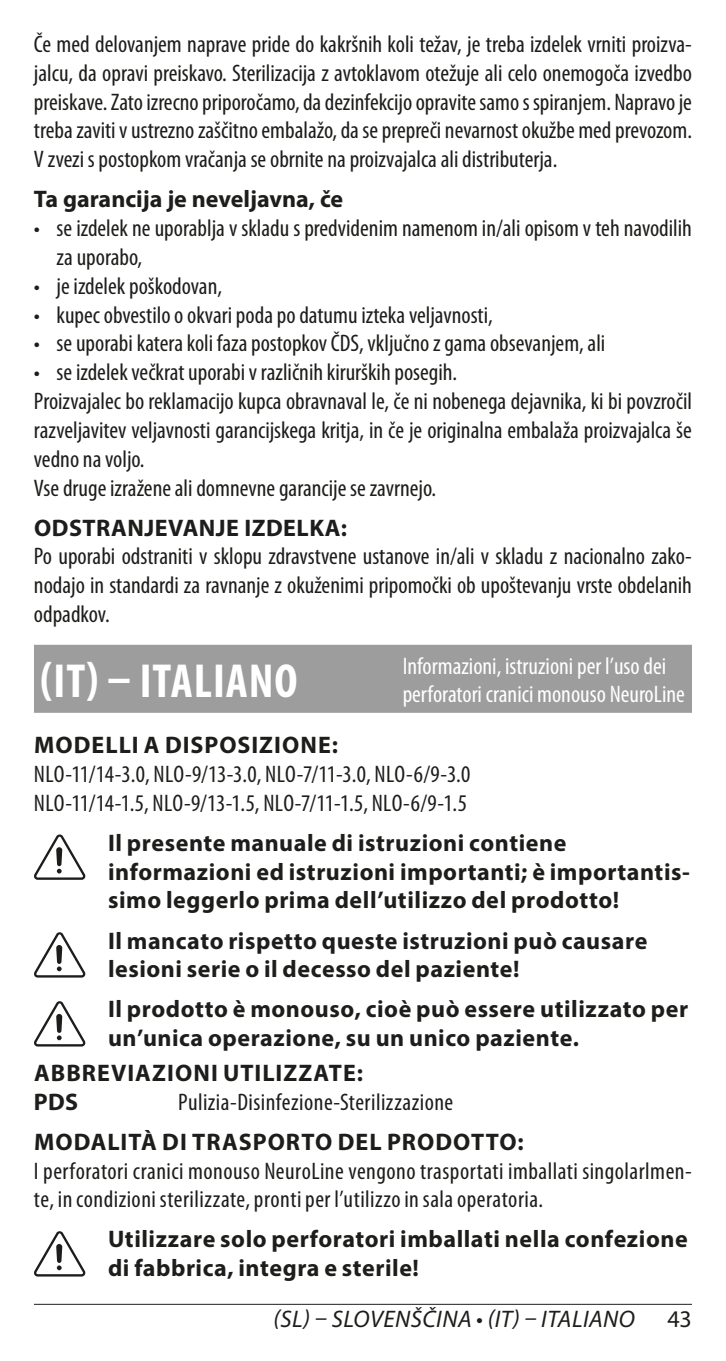
<style>
.page{position:relative;width:726px;height:1361px;background:#fff}
.page>*{position:absolute;margin:0;border:0;box-sizing:border-box;transform-origin:0 0}
.t1{font:700 condensed 48px "Myriad Pro";letter-spacing:.02em;color:#fff}
.t2{font:condensed 24px/28.8px "Myriad Pro";color:#1d1d1b}
.t3{font:700 24px/28.8px "Myriad Pro";letter-spacing:.02em;color:#1d1d1b}
.t4{font:condensed 24px/28.8px "Myriad Pro";letter-spacing:.02em;color:#1d1d1b}
.t5{font:condensed 24px/28px "Myriad Pro";color:#fff}
.t6{font:700 24px "Myriad Pro";letter-spacing:.04em;color:#1d1d1b}
.t7{font:italic 24px "Myriad Pro";letter-spacing:.02em;color:#1d1d1b}
.t8{font:700 24px/28.8px "Myriad Pro";letter-spacing:.045em;color:#1d1d1b}
.t9{font:700 24px "Myriad Pro";color:#1d1d1b}
.t10{font:24px "Myriad Pro";color:#1d1d1b}
</style>
<div class="page">
<hr style="left:34px;top:1303px;width:658px;height:2px;background:#1d1d1b">
<div style="left:34px;top:645px;width:658px;height:68px;background:#9d9d9d"></div>
<svg style="left:34px;top:834px;width:51px;height:46px"></svg>
<svg style="left:34px;top:932px;width:51px;height:45px"></svg>
<svg style="left:34px;top:1001px;width:51px;height:45px"></svg>
<svg style="left:34px;top:1231px;width:51px;height:45px"></svg>
<p class="t2" style="left:34px;top:30px;width:659px;text-align:justify">Če med delovanjem naprave pride do kakršnih koli težav, je treba izdelek vrniti proizva&shy;jalcu, da opravi preiskavo. Sterilizacija z avtoklavom otežuje ali celo onemogoča izvedbo preiskave. Zato izrecno priporočamo, da dezinfekcijo opravite samo s spiranjem. Napravo je treba zaviti v ustrezno zaščitno embalažo, da se prepreči nevarnost okužbe med prevozom.<br>V zvezi s postopkom vračanja se obrnite na proizvajalca ali distributerja.</p>
<p class="t9" style="left:34px;top:184px;width:311px">Ta garancija je neveljavna, če</p>
<p class="t2" style="left:57px;top:214px;width:636px;text-indent:-23px">• se izdelek ne uporablja v skladu s predvidenim namenom in/ali opisom v teh navodilih za uporabo,</p>
<p class="t2" style="left:34px;top:272px;width:190px">• je izdelek poškodovan,</p>
<p class="t2" style="left:34px;top:301px;width:460px">• kupec obvestilo o okvari poda po datumu izteka veljavnosti,</p>
<p class="t2" style="left:34px;top:330px;width:573px">• se uporabi katera koli faza postopkov ČDS, vključno z gama obsevanjem, ali</p>
<p class="t2" style="left:34px;top:358px;width:659px">• se izdelek večkrat uporabi v različnih kirurških posegih.<br>Proizvajalec bo reklamacijo kupca obravnaval le, če ni nobenega dejavnika, ki bi povzročil razveljavitev veljavnosti garancijskega kritja, in če je originalna embalaža proizvajalca še vedno na voljo.<br>Vse druge izražene ali domnevne garancije se zavrnejo.</p>
<p class="t3" style="left:34px;top:512px;width:314px">ODSTRANJEVANJE IZDELKA:</p>
<p class="t2" style="left:34px;top:542px;width:659px;text-align:justify">Po uporabi odstraniti v sklopu zdravstvene ustanove in/ali v skladu z nacionalno zako&shy;nodajo in standardi za ravnanje z okuženimi pripomočki ob upoštevanju vrste obdelanih odpadkov.</p>
<h1 class="t1" style="left:40px;top:654px;width:259px">(IT) – ITALIANO</h1>
<p class="t5" style="left:402px;top:652px;width:284px">Informazioni, istruzioni per l’uso dei perforatori cranici monouso NeuroLine</p>
<p class="t6" style="left:34px;top:729px;width:305px">MODELLI A DISPOSIZIONE:</p>
<p class="t2" style="left:34px;top:760px;width:438px">NLO-11/14-3.0, NLO-9/13-3.0, NLO-7/11-3.0, NLO-6/9-3.0<br>NLO-11/14-1.5, NLO-9/13-1.5, NLO-7/11-1.5, NLO-6/9-1.5</p>
<p class="t3" style="left:108px;top:827px;width:583px">Il presente manuale di istruzioni contiene informazioni ed istruzioni importanti; è importantis&shy;simo leggerlo prima dell’utilizzo del prodotto!</p>
<p class="t3" style="left:108px;top:925px;width:541px">Il mancato rispetto queste istruzioni può causare lesioni serie o il decesso del paziente!</p>
<p class="t3" style="left:108px;top:994px;width:581px">Il prodotto è monouso, cioè può essere utilizzato per un’unica operazione, su un unico paziente.</p>
<p class="t8" style="left:34px;top:1057px;width:330px">ABBREVIAZIONI UTILIZZATE:<br>PDS</p>
<p class="t4" style="left:178px;top:1087px;width:277px">Pulizia-Disinfezione-Sterilizzazione</p>
<p class="t6" style="left:34px;top:1126px;width:491px">MODALITÀ DI TRASPORTO DEL PRODOTTO:</p>
<p class="t4" style="left:34px;top:1156px;width:659px">I perforatori cranici monouso NeuroLine vengono trasportati imballati singolarlmen&shy;te, in condizioni sterilizzate, pronti per l’utilizzo in sala operatoria.</p>
<p class="t3" style="left:108px;top:1224px;width:581px">Utilizzare solo perforatori imballati nella confezione di fabbrica, integra e sterile!</p>
<p class="t7" style="left:273px;top:1303px;width:363px">(SL) – SLOVENŠČINA • (IT) – ITALIANO</p>
<p class="t10" style="left:667px;top:1303px;width:26px">43</p>
</div>
